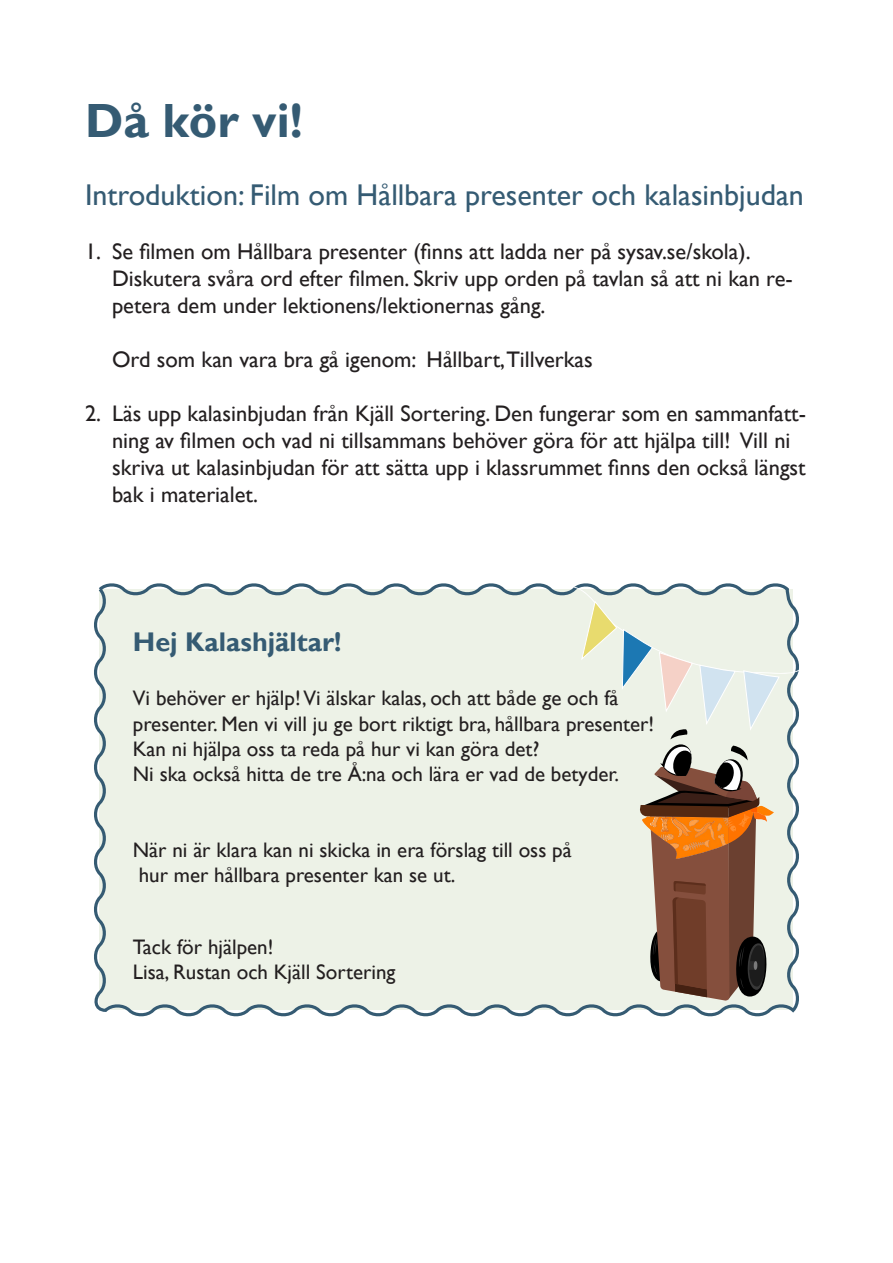
<style>
.page{position:relative;width:893px;height:1263px;background:#fff}
.page>*{position:absolute;margin:0;border:0;box-sizing:border-box;transform-origin:0 0}
.Storrubrik{font:700 48px "Gill Sans";color:#355b73}
.Brödtext{font:30px "Gill Sans";color:#355b73}
.t1{font:700 27px "Gill Sans";color:#355b73}
.t2{font:22.5px/27px "Gill Sans";color:#231f20}
.t3{font:21px/25.2px "Gill Sans";color:#231f20}
</style>
<div class="page">
<div style="left:94px;top:583px;width:705px;height:434px;background:#edf2e7"></div>
<svg style="left:574px;top:587px;width:225px;height:414px;background:#c9c0b3"></svg>
<p class="Storrubrik" style="left:85px;top:92px;width:219px">Då kör vi!</p>
<p class="Brödtext" style="left:85px;top:177px;width:720px">Introduktion: Film om Hållbara presenter och kalasinbjudan</p>
<p class="t2" style="left:112px;top:238px;width:682px;text-indent:-27px">1. Se filmen om Hållbara presenter (finns att ladda ner på sysav.se/skola).<br>Diskutera svåra ord efter filmen. Skriv upp orden på tavlan så att ni kan re&shy;petera dem under lektionens/lektionernas gång.</p>
<p class="t2" style="left:112px;top:346px;width:482px">Ord som kan vara bra gå igenom: Hållbart,Tillverkas</p>
<p class="t2" style="left:112px;top:400px;width:695px;text-indent:-27px">2. Läs upp kalasinbjudan från Kjäll Sortering. Den fungerar som en sammanfatt&shy;ning av filmen och vad ni tillsammans behöver göra för att hjälpa till! Vill ni skriva ut kalasinbjudan för att sätta upp i klassrummet finns den också längst bak i materialet.</p>
<p class="t1" style="left:133px;top:626px;width:210px">Hej Kalashjältar!</p>
<p class="t3" style="left:133px;top:686px;width:487px">Vi behöver er hjälp! Vi älskar kalas, och att både ge och få</p>
<p class="t3" style="left:133px;top:711px;width:523px">presenter. Men vi vill ju ge bort riktigt bra, hållbara presenter!</p>
<p class="t3" style="left:133px;top:736px;width:408px">Kan ni hjälpa oss ta reda på hur vi kan göra det?</p>
<p class="t3" style="left:133px;top:762px;width:488px">Ni ska också hitta de tre Å:na och lära er vad de betyder.</p>
<p class="t3" style="left:133px;top:837px;width:440px">När ni är klara kan ni skicka in era förslag till oss på hur mer hållbara presenter kan se ut.</p>
<p class="t3" style="left:133px;top:934px;width:264px">Tack för hjälpen!<br>Lisa, Rustan och Kjäll Sortering</p>
</div>
